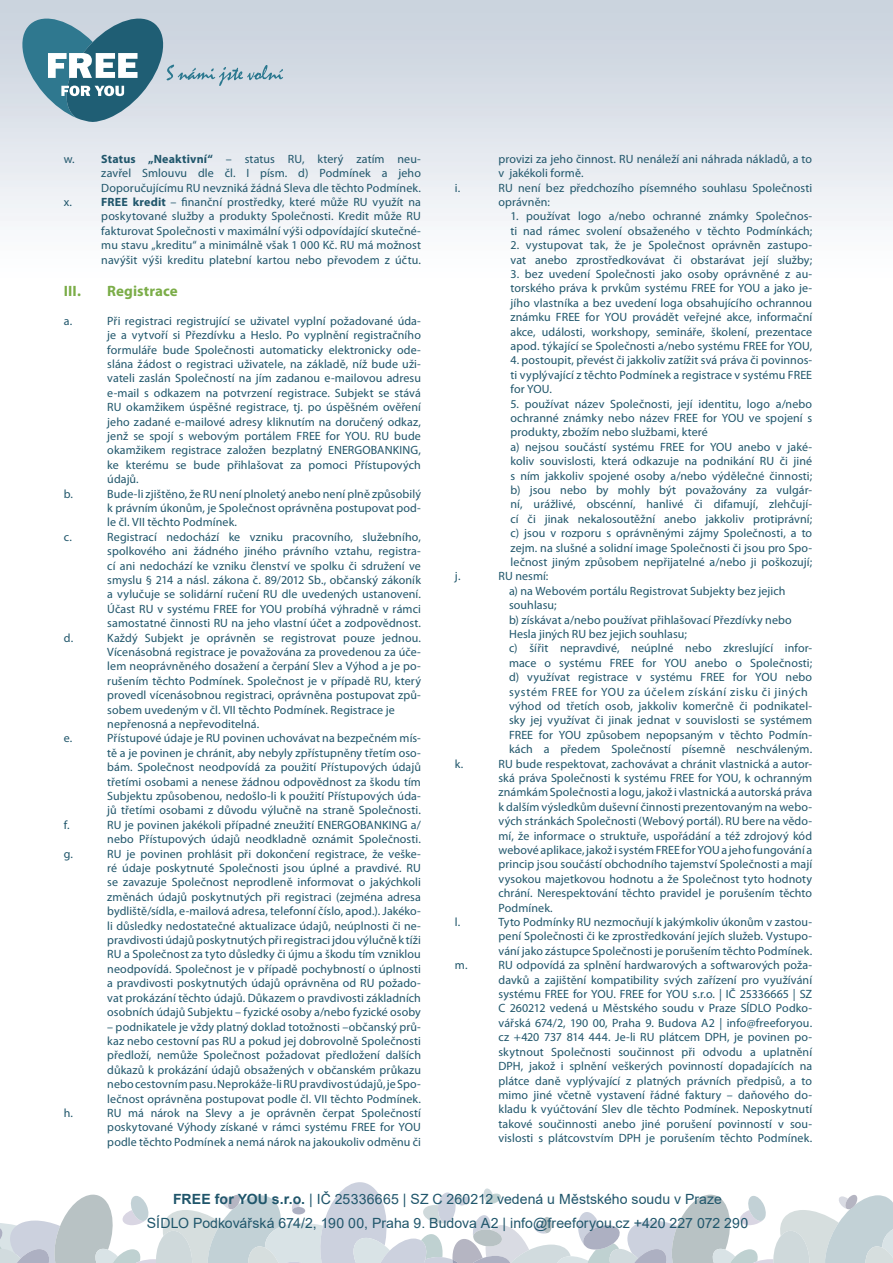
<style>
.page{position:relative;width:893px;height:1263px;background:#fff}
.page>*{position:absolute;margin:0;border:0;box-sizing:border-box;transform-origin:0 0}
.t1{font:700 15px "Myriad Pro";letter-spacing:.005em;color:#7bad48}
.t2{font:14.1px/24px "Arial";letter-spacing:.005em;color:#20566b;text-align:center}
.t3{font:12px/14.4px "Myriad Pro";letter-spacing:.01em;color:#20566b;text-align:justify}
.s1{font-weight:700}
</style>
<div class="page">
<svg style="left:20px;top:15px;width:263px;height:107px;background:#9db7c4"></svg>
<svg style="left:0;top:1182px;width:893px;height:81px"></svg>
<p class="t3" style="left:64px;top:151px;width:359px">w. <span class="s1">Status „Neaktivní“</span> – status RU, který zatím neu-</p>
<p class="t3" style="left:101px;top:166px;width:321px">zavřel Smlouvu dle čl. I písm. d) Podmínek a jeho</p>
<p class="t3" style="left:101px;top:180px;width:321px">Doporučujícímu RU nevzniká žádná Sleva dle těchto Podmínek.</p>
<p class="t3" style="left:64px;top:195px;width:10px">x.</p>
<p class="t3" style="left:101px;top:195px;width:321px"><span class="s1">FREE kredit</span> – finanční prostředky, které může RU využít na poskytované služby a produkty Společnosti. Kredit může RU fakturovat Společnosti v maximální výši odpovídající skutečné&shy;mu stavu „kreditu“ a minimálně však 1 000 Kč. RU má možnost navýšit výši kreditu platební kartou nebo převodem z účtu.</p>
<p class="t1" style="left:64px;top:281px;width:19px">III.</p>
<p class="t1" style="left:107px;top:281px;width:72px">Registrace</p>
<p class="t3" style="left:64px;top:313px;width:10px">a.</p>
<p class="t3" style="left:107px;top:313px;width:315px">Při registraci registrující se uživatel vyplní požadované úda&shy;je a vytvoří si Přezdívku a Heslo. Po vyplnění registračního formuláře bude Společnosti automaticky elektronicky ode&shy;slána žádost o registraci uživatele, na základě, níž bude uži&shy;vateli zaslán Společností na jím zadanou e-mailovou adresu e-mail s odkazem na potvrzení registrace. Subjekt se stává RU okamžikem úspěšné registrace, tj. po úspěšném ověření jeho zadané e-mailové adresy kliknutím na doručený odkaz, jenž se spojí s webovým portálem FREE for YOU. RU bude okamžikem registrace založen bezplatný ENERGOBANKING, ke kterému se bude přihlašovat za pomoci Přístupových údajů.</p>
<p class="t3" style="left:64px;top:486px;width:11px">b.</p>
<p class="t3" style="left:107px;top:486px;width:315px">Bude-li zjištěno, že RU není plnoletý anebo není plně způsobilý k právním úkonům, je Společnost oprávněna postupovat pod&shy;le čl. VII těchto Podmínek.</p>
<p class="t3" style="left:64px;top:529px;width:10px">c.</p>
<p class="t3" style="left:107px;top:529px;width:315px">Registrací nedochází ke vzniku pracovního, služebního, spolkového ani žádného jiného právního vztahu, registra&shy;cí ani nedochází ke vzniku členství ve spolku či sdružení ve smyslu § 214 a násl. zákona č. 89/2012 Sb., občanský zákoník a vylučuje se solidární ručení RU dle uvedených ustanovení.<br>Účast RU v systému FREE for YOU probíhá výhradně v rámci samostatné činnosti RU na jeho vlastní účet a zodpovědnost.</p>
<p class="t3" style="left:64px;top:630px;width:11px">d.</p>
<p class="t3" style="left:107px;top:630px;width:315px;text-align:left">Každý Subjekt je oprávněn se registrovat pouze jednou.<br>Vícenásobná registrace je považována za provedenou za úče&shy;lem neoprávněného dosažení a čerpání Slev a Výhod a je po&shy;rušením těchto Podmínek. Společnost je v případě RU, který provedl vícenásobnou registraci, oprávněna postupovat způ&shy;sobem uvedeným v čl. VII těchto Podmínek. Registrace je nepřenosná a nepřevoditelná.</p>
<p class="t3" style="left:64px;top:731px;width:10px">e.</p>
<p class="t3" style="left:107px;top:731px;width:315px">Přístupové údaje je RU povinen uchovávat na bezpečném mís&shy;tě a je povinen je chránit, aby nebyly zpřístupněny třetím oso&shy;bám. Společnost neodpovídá za použití Přístupových údajů třetími osobami a nenese žádnou odpovědnost za škodu tím Subjektu způsobenou, nedošlo-li k použití Přístupových úda&shy;jů třetími osobami z důvodu výlučně na straně Společnosti.</p>
<p class="t3" style="left:64px;top:817px;width:7px">f.</p>
<p class="t3" style="left:107px;top:817px;width:315px">RU je povinen jakékoli případné zneužití ENERGOBANKING a/ nebo Přístupových údajů neodkladně oznámit Společnosti.</p>
<p class="t3" style="left:64px;top:846px;width:11px">g.</p>
<p class="t3" style="left:107px;top:846px;width:315px">RU je povinen prohlásit při dokončení registrace, že veške&shy;ré údaje poskytnuté Společnosti jsou úplné a pravdivé. RU se zavazuje Společnost neprodleně informovat o jakýchkoli změnách údajů poskytnutých při registraci (zejména adresa bydliště/sídla, e-mailová adresa, telefonní číslo, apod.). Jakéko&shy;li důsledky nedostatečné aktualizace údajů, neúplnosti či ne&shy;pravdivosti údajů poskytnutých při registraci jdou výlučně k tíži RU a Společnost za tyto důsledky či újmu a škodu tím vzniklou neodpovídá. Společnost je v případě pochybností o úplnosti a pravdivosti poskytnutých údajů oprávněna od RU požado&shy;vat prokázání těchto údajů. Důkazem o pravdivosti základních osobních údajů Subjektu – fyzické osoby a/nebo fyzické osoby</p>
<p class="t3" style="left:107px;top:1019px;width:315px">– podnikatele je vždy platný doklad totožnosti –občanský prů&shy;kaz nebo cestovní pas RU a pokud jej dobrovolně Společnosti předloží, nemůže Společnost požadovat předložení dalších důkazů k prokázání údajů obsažených v občanském průkazu nebo cestovním pasu. Neprokáže-li RU pravdivost údajů, je Spo&shy;lečnost oprávněna postupovat podle čl. VII těchto Podmínek.</p>
<p class="t3" style="left:64px;top:1105px;width:11px">h.</p>
<p class="t3" style="left:107px;top:1105px;width:315px">RU má nárok na Slevy a je oprávněn čerpat Společností poskytované Výhody získané v rámci systému FREE for YOU podle těchto Podmínek a nemá nárok na jakoukoliv odměnu či</p>
<p class="t3" style="left:498px;top:151px;width:315px">provizi za jeho činnost. RU nenáleží ani náhrada nákladů, a to v jakékoli formě.</p>
<p class="t3" style="left:455px;top:180px;width:7px">i.</p>
<p class="t3" style="left:498px;top:180px;width:315px">RU není bez předchozího písemného souhlasu Společnosti oprávněn:</p>
<p class="t3" style="left:510px;top:209px;width:303px">1. používat logo a/nebo ochranné známky Společnos&shy;ti nad rámec svolení obsaženého v těchto Podmínkách;</p>
<p class="t3" style="left:510px;top:238px;width:303px">2. vystupovat tak, že je Společnost oprávněn zastupo&shy;vat anebo zprostředkovávat či obstarávat její služby;</p>
<p class="t3" style="left:510px;top:267px;width:303px">3. bez uvedení Společnosti jako osoby oprávněné z au&shy;torského práva k prvkům systému FREE for YOU a jako je&shy;jího vlastníka a bez uvedení loga obsahujícího ochrannou známku FREE for YOU provádět veřejné akce, informační akce, události, workshopy, semináře, školení, prezentace apod. týkající se Společnosti a/nebo systému FREE for YOU,</p>
<p class="t3" style="left:510px;top:353px;width:303px">4. postoupit, převést či jakkoliv zatížit svá práva či povinnos&shy;ti vyplývající z těchto Podmínek a registrace v systému FREE for YOU.</p>
<p class="t3" style="left:510px;top:396px;width:303px;text-align:left">5. používat název Společnosti, její identitu, logo a/nebo ochranné známky nebo název FREE for YOU ve spojení s produkty, zbožím nebo službami, které<br>a) nejsou součástí systému FREE for YOU anebo v jaké&shy;koliv souvislosti, která odkazuje na podnikání RU či jiné s ním jakkoliv spojené osoby a/nebo výdělečné činnosti; b) jsou nebo by mohly být považovány za vulgár&shy;ní, urážlivé, obscénní, hanlivé či difamují, zlehčují&shy;cí či jinak nekalosoutěžní anebo jakkoliv protiprávní; c) jsou v rozporu s oprávněnými zájmy Společnosti, a to zejm. na slušné a solidní image Společnosti či jsou pro Spo&shy;lečnost jiným způsobem nepřijatelné a/nebo ji poškozují;</p>
<p class="t3" style="left:455px;top:569px;width:7px">j.</p>
<p class="t3" style="left:509px;top:569px;width:305px;text-align:left;text-indent:-10px">RU nesmí:<br>a) na Webovém portálu Registrovat Subjekty bez jejich souhlasu;<br>b) získávat a/nebo používat přihlašovací Přezdívky nebo Hesla jiných RU bez jejich souhlasu;<br>c) šířit nepravdivé, neúplné nebo zkreslující infor&shy;mace o systému FREE for YOU anebo o Společnosti; d) využívat registrace v systému FREE for YOU nebo systém FREE for YOU za účelem získání zisku či jiných výhod od třetích osob, jakkoliv komerčně či podnikatel&shy;sky jej využívat či jinak jednat v souvislosti se systémem FREE for YOU způsobem nepopsaným v těchto Podmín&shy;kách a předem Společností písemně neschváleným.</p>
<p class="t3" style="left:455px;top:756px;width:10px">k.</p>
<p class="t3" style="left:498px;top:756px;width:315px">RU bude respektovat, zachovávat a chránit vlastnická a autor&shy;ská práva Společnosti k systému FREE for YOU, k ochranným známkám Společnosti a logu, jakož i vlastnická a autorská práva k dalším výsledkům duševní činnosti prezentovaným na webo&shy;vých stránkách Společnosti (Webový portál). RU bere na vědo&shy;mí, že informace o struktuře, uspořádání a též zdrojový kód webové aplikace, jakož i systém FREE for YOU a jeho fungování a princip jsou součástí obchodního tajemství Společnosti a mají vysokou majetkovou hodnotu a že Společnost tyto hodnoty chrání. Nerespektování těchto pravidel je porušením těchto Podmínek.</p>
<p class="t3" style="left:455px;top:915px;width:7px">l.</p>
<p class="t3" style="left:498px;top:915px;width:315px">Tyto Podmínky RU nezmocňují k jakýmkoliv úkonům v zastou&shy;pení Společnosti či ke zprostředkování jejích služeb. Vystupo&shy;vání jako zástupce Společnosti je porušením těchto Podmínek.</p>
<p class="t3" style="left:455px;top:958px;width:14px">m.</p>
<p class="t3" style="left:498px;top:958px;width:315px">RU odpovídá za splnění hardwarových a softwarových poža&shy;davků a zajištění kompatibility svých zařízení pro využívání systému FREE for YOU. FREE for YOU s.r.o. | IČ 25336665 | SZ C 260212 vedená u Městského soudu v Praze SÍDLO Podko&shy;vářská 674/2, 190 00, Praha 9. Budova A2 | info@freeforyou. cz +420 737 814 444. Je-li RU plátcem DPH, je povinen po&shy;skytnout Společnosti součinnost při odvodu a uplatnění DPH, jakož i splnění veškerých povinností dopadajících na plátce daně vyplývající z platných právních předpisů, a to mimo jiné včetně vystavení řádné faktury – daňového do&shy;kladu k vyúčtování Slev dle těchto Podmínek. Neposkytnutí takové součinnosti anebo jiné porušení povinností v sou&shy;vislosti s plátcovstvím DPH je porušením těchto Podmínek.</p>
<p class="t2" style="left:147px;top:1187px;width:603px"><span class="s1">FREE for YOU s.r.o.</span> | IČ 25336665 | SZ C 260212 vedená u Městského soudu v Praze<br>SÍDLO Podkovářská 674/2, 190 00, Praha 9. Budova A2 | info@freeforyou.cz +420 227 072 290</p>
</div>
